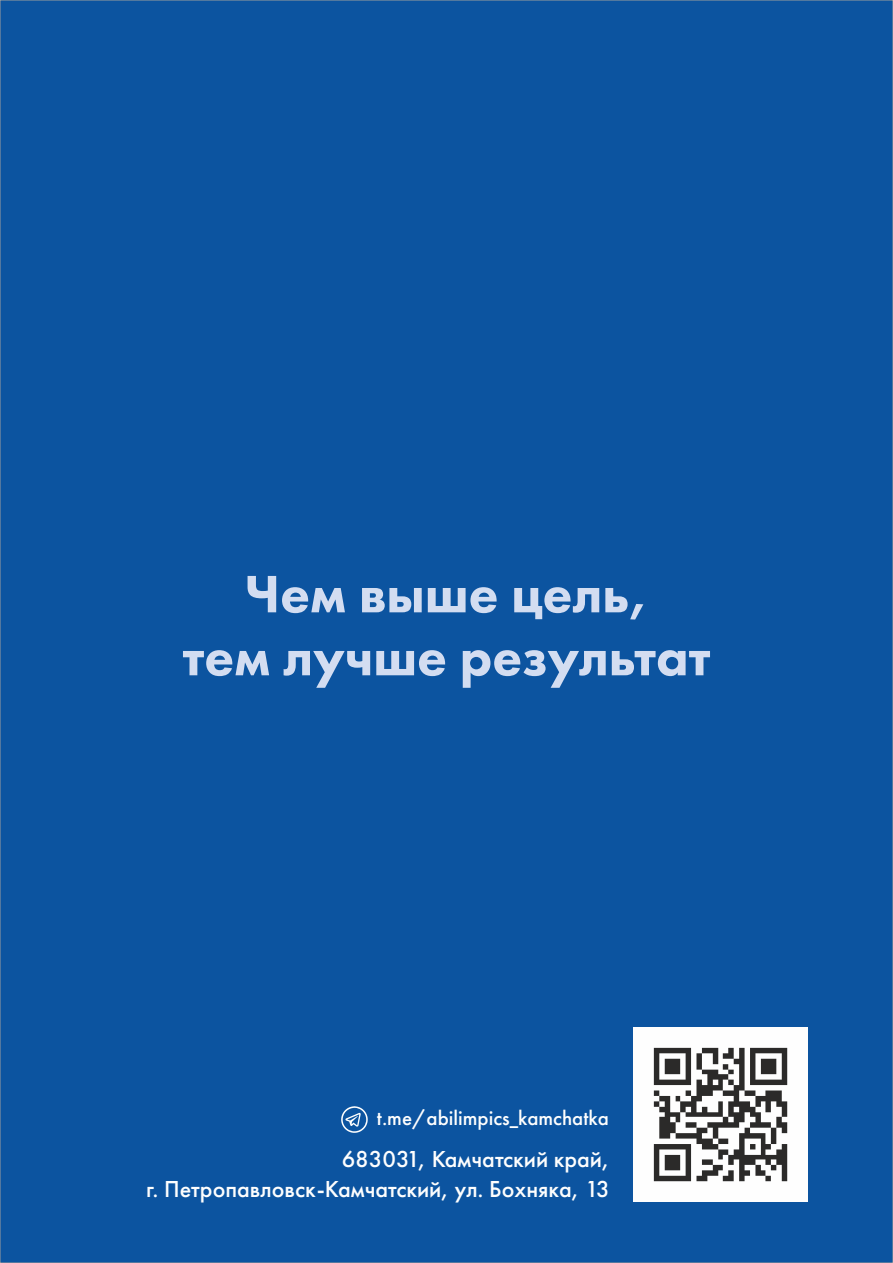
<style>
.page{position:relative;width:893px;height:1263px;background:#0c54a0}
.page>*{position:absolute;margin:0;border:0;box-sizing:border-box;transform-origin:0 0}
.t1{font:800 54.6px/63px "Futura PT";color:#d3ddf1;text-align:center}
.t2{font:500 24px/29.2px "Futura PT";color:#fefefe;text-align:right}
.t3{font:500 21px "Futura PT";color:#fefefe}
</style>
<div class="page">
<img style="left:633px;top:1027px;width:175px;height:175px">
<svg style="left:341px;top:1106px;width:27px;height:27px"></svg>
<h1 class="t1" style="left:183px;top:566px;width:529px">Чем выше цель,<br>тем лучше результат</h1>
<p class="t3" style="left:377px;top:1109px;width:233px">t.me/abilimpics_kamchatka</p>
<p class="t2" style="left:146px;top:1146px;width:465px">683031, Камчатский край,<br>г. Петропавловск-Камчатский, ул. Бохняка, 13</p>
</div>
